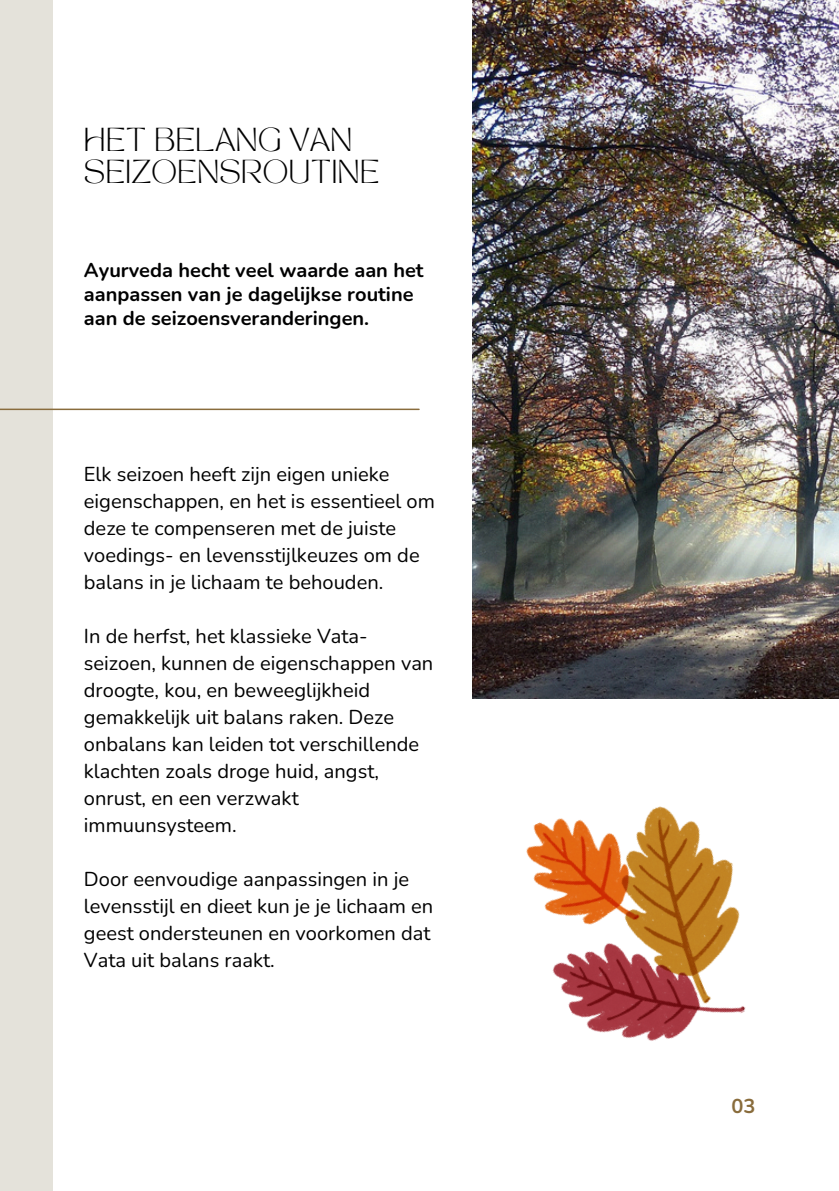
<style>
.page{position:relative;width:839px;height:1191px;background:#fff}
.page>*{position:absolute;margin:0;border:0;box-sizing:border-box;transform-origin:0 0}
.t1{font:23.2px/32.4px "TAN MONCHERI Regular";letter-spacing:.02em;color:#000001}
.t2{font:20px/27px "Nunito";color:#000001}
.t3{font:700 20px/24px "Nunito";color:#000001}
.t4{font:700 20px "Nunito";color:#896c3c}
</style>
<div class="page">
<div style="left:0;top:0;width:53px;height:1191px;background:#e4e2da"></div>
<hr style="left:0;top:409px;width:419px;height:1px;background:#896c3c">
<img style="left:472px;top:0;width:366px;height:698px">
<img style="left:526px;top:806px;width:220px;height:235px">
<h2 class="t1" style="left:84px;top:128px;width:297px">HET BELANG VAN<br>SEIZOENSROUTINE</h2>
<p class="t3" style="left:84px;top:258px;width:341px">Ayurveda hecht veel waarde aan het aanpassen van je dagelijkse routine aan de seizoensveranderingen.</p>
<p class="t2" style="left:84px;top:461px;width:352px">Elk seizoen heeft zijn eigen unieke eigenschappen, en het is essentieel om deze te compenseren met de juiste voedings- en levensstijlkeuzes om de balans in je lichaam te behouden.</p>
<p class="t2" style="left:84px;top:623px;width:351px">In de herfst, het klassieke Vata&shy;seizoen, kunnen de eigenschappen van droogte, kou, en beweeglij kheid gemakkelijk uit balans raken. Deze onbalans kan leiden tot verschillende klachten zoals droge huid, angst, onrust, en een verzwakt immuunsysteem.</p>
<p class="t2" style="left:84px;top:866px;width:350px">Door eenvoudige aanpassingen in je levensstijl en dieet kun je je lichaam en geest ondersteunen en voorkomen dat Vata uit balans raakt.</p>
<p class="t4" style="left:731px;top:1092px;width:25px">03</p>
</div>
